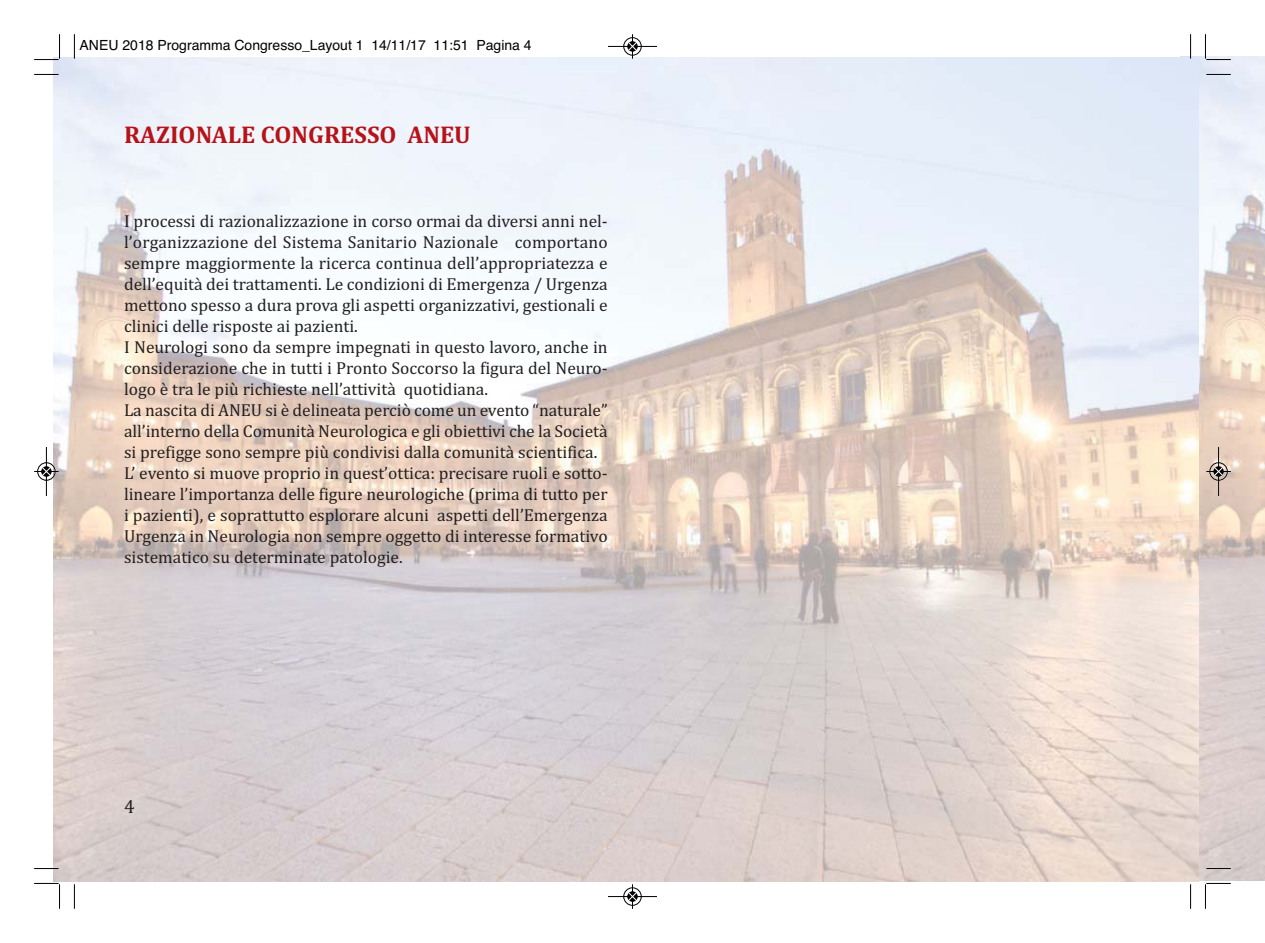
<style>
.page{position:relative;width:1265px;height:943px;background:#fff}
.page>*{position:absolute;margin:0;border:0;box-sizing:border-box;transform-origin:0 0}
.t1{font:700 24.5px "Cambria";color:#b61218}
.t2{font:19.25px "Cambria";color:#231f20}
.t3{font:17.5px/21px "Cambria";color:#231f20}
.t4{font:14px "Helvetica";color:#000}
</style>
<div class="page">
<img style="left:1181px;top:56px;width:84px;height:824px">
<img style="left:53px;top:57px;width:1146px;height:824px">
<svg style="left:74px;top:34px;width:1px;height:25px"></svg>
<svg style="left:34px;top:74px;width:25px;height:1px"></svg>
<svg style="left:1190px;top:34px;width:1px;height:25px"></svg>
<svg style="left:1206px;top:74px;width:25px;height:1px"></svg>
<svg style="left:74px;top:884px;width:1px;height:24px"></svg>
<svg style="left:34px;top:868px;width:25px;height:1px"></svg>
<svg style="left:1190px;top:884px;width:1px;height:24px"></svg>
<svg style="left:1206px;top:868px;width:25px;height:1px"></svg>
<svg style="left:34px;top:34px;width:26px;height:26px"></svg>
<svg style="left:1205px;top:34px;width:26px;height:26px"></svg>
<svg style="left:34px;top:883px;width:26px;height:25px"></svg>
<svg style="left:1205px;top:883px;width:26px;height:25px"></svg>
<svg style="left:607px;top:34px;width:51px;height:26px"></svg>
<svg style="left:608px;top:884px;width:49px;height:25px"></svg>
<svg style="left:34px;top:446px;width:26px;height:51px"></svg>
<svg style="left:1205px;top:446px;width:27px;height:51px"></svg>
<p class="t4" style="left:80px;top:40px;width:454px">ANEU 2018 Programma Congresso_Layout 1 14/11/17 11:51 Pagina 4</p>
<h1 class="t1" style="left:124px;top:126px;width:348px">RAZIONALE CONGRESSO ANEU</h1>
<p class="t3" style="left:124px;top:212px;width:485px">I processi di razionalizzazione in corso ormai da diversi anni nel&shy;l’organizzazione del Sistema Sanitario Nazionale comportano sempre maggiormente la ricerca continua dell’appropriatezza e dell’equità dei trattamenti. Le condizioni di Emergenza / Urgenza mettono spesso a dura prova gli aspetti organizzativi, gestionali e clinici delle risposte ai pazienti.<br>I Neurologi sono da sempre impegnati in questo lavoro, anche in considerazione che in tutti i Pronto Soccorso la figura del Neuro&shy;logo è tra le più richieste nell’attività quotidiana.<br>La nascita di ANEU si è delineata perciò come un evento “naturale” all’interno della Comunità Neurologica e gli obiettivi che la Società si prefigge sono sempre più condivisi dalla comunità scientifica.<br>L’ evento si muove proprio in quest’ottica: precisare ruoli e sotto&shy;lineare l’importanza delle figure neurologiche (prima di tutto per i pazienti), e soprattutto esplorare alcuni aspetti dell’Emergenza Urgenza in Neurologia non sempre oggetto di interesse formativo sistematico su determinate patologie.</p>
<p class="t2" style="left:124px;top:799px;width:12px">4</p>
</div>
